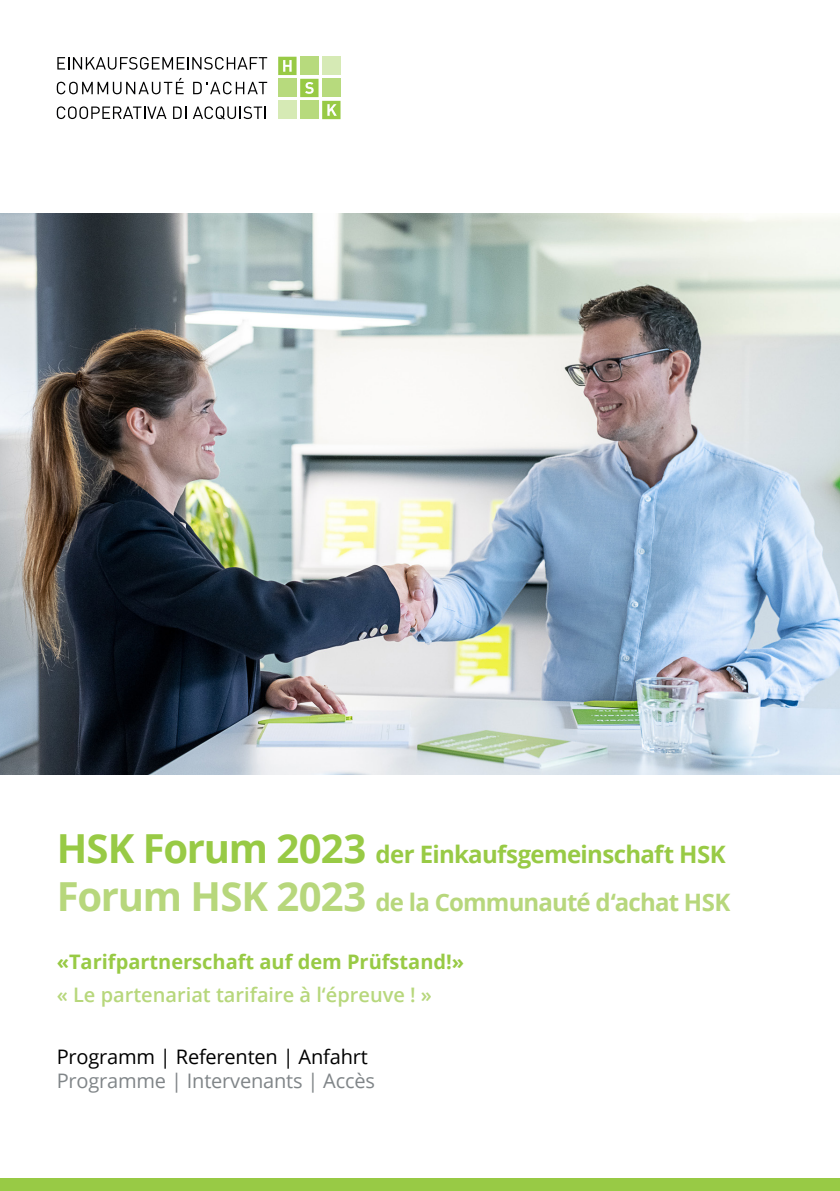
<style>
.page{position:relative;width:840px;height:1191px;background:#fff}
.page>*{position:absolute;margin:0;border:0;box-sizing:border-box;transform-origin:0 0}
.Intro_Header{font:700 24px "Open Sans";letter-spacing:-.03em;color:#98ca45}
.Intro_Header-2{font:700 24px "Open Sans";letter-spacing:-.035em;color:#b7d77c}
.Programm{font:700 20px "Open Sans";color:#98ca45}
.Programm-2{font:600 20px "Open Sans";color:#b7d77c}
.Intro_Subheader{font:20px "Open Sans";letter-spacing:-.01em;color:#808588}
.Intro_Subheader-2{font:20px "Open Sans";letter-spacing:-.01em;color:#000001}
.s1{font-size:40px}
</style>
<div class="page">
<svg style="left:278px;top:57px;width:62px;height:62px"></svg>
<svg style="left:57px;top:57px;width:210px;height:13px"></svg>
<svg style="left:57px;top:78px;width:126px;height:16px"></svg>
<svg style="left:193px;top:82px;width:74px;height:12px"></svg>
<svg style="left:57px;top:106px;width:109px;height:13px"></svg>
<svg style="left:173px;top:106px;width:13px;height:13px"></svg>
<svg style="left:193px;top:106px;width:73px;height:14px"></svg>
<div style="left:0;top:1178px;width:839px;height:13px;background:#98ca45"></div>
<img style="left:0;top:214px;width:839px;height:560px">
<p class="Intro_Header" style="left:57px;top:837px;width:670px"><span class="s1">HSK Forum 2023</span> der Einkaufsgemeinschaft HSK</p>
<p class="Intro_Header-2" style="left:57px;top:885px;width:674px"><span class="s1">Forum HSK 2023</span> de la Communauté d‘achat HSK</p>
<p class="Programm" style="left:57px;top:947px;width:408px">«Tarifpartnerschaft auf dem Prüfstand!»</p>
<p class="Programm-2" style="left:57px;top:980px;width:376px">« Le partenariat tarifaire à l‘épreuve ! »</p>
<p class="Intro_Subheader-2" style="left:57px;top:1042px;width:312px">Programm | Referenten | Anfahrt</p>
<p class="Intro_Subheader" style="left:57px;top:1066px;width:319px">Programme | Intervenants | Accès</p>
</div>
